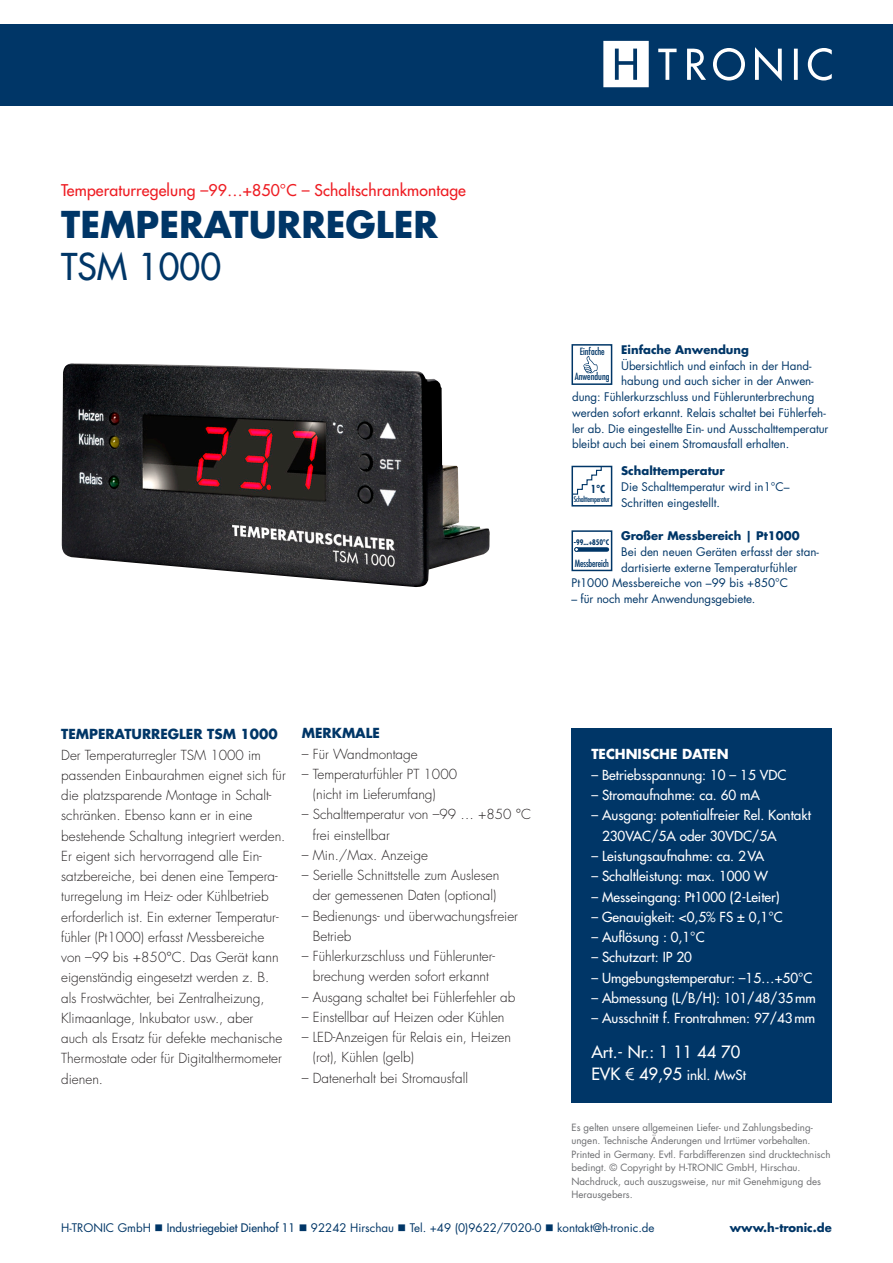
<style>
.page{position:relative;width:893px;height:1263px;background:#fff}
.page>*{position:absolute;margin:0;border:0;box-sizing:border-box;transform-origin:0 0}
.t1{font:700 36px "Futura Std";color:#003667}
.t2{font:500 36px "Futura Std";color:#003667}
.t3{font:500 16.5px "Futura Std";color:#fff}
.t4{font:500 15.75px "Futura Std";letter-spacing:.01em;color:#ee1d23}
.t5{font:300 13.5px/20.2px "Futura Std";color:#231f20}
.t6{font:500 13.5px/20.4px "Futura Std";color:#fff}
.t7{font:700 13.5px "Futura Std";color:#003667}
.t8{font:700 13.5px "Futura Std";color:#fff}
.t9{font:11.55px/15.8px "Futura Std";letter-spacing:-.005em;color:#003667}
.t10{font:700 11.55px "Futura Std";color:#003667}
.t11{font:700 condensed 10.8px "Futura";color:#003667}
.t12{font:9.75px/13.5px "Futura Std";color:#6c6d70}
.t13{font:condensed 9.75px "Futura";color:#003667}
.t14{font:condensed 9.75px "Futura";letter-spacing:-.02em;color:#003667}
.t15{font:condensed 7.5px "Futura";letter-spacing:-.03em;color:#003667}
.t16{font:700 condensed 7.5px "Futura";color:#003667}
.s1{font-size:16.5px}
.s2{font-family:"Century Gothic";font-weight:400;font-size:16.5px}
.s3{font-weight:500}
</style>
<div class="page">
<div style="left:0;top:24px;width:893px;height:82px;background:#003667"></div>
<svg style="left:603px;top:41px;width:46px;height:46px"></svg>
<svg style="left:658px;top:47px;width:174px;height:34px"></svg>
<div style="left:571px;top:728px;width:261px;height:374px;background:#003667"></div>
<div style="left:571px;top:344px;width:41px;height:41px;border:1px solid #003667"></div>
<svg style="left:583px;top:356px;width:15px;height:17px"></svg>
<div style="left:571px;top:466px;width:41px;height:40px;border:2px solid #003667"></div>
<svg style="left:572px;top:466px;width:30px;height:29px"></svg>
<div style="left:571px;top:530px;width:41px;height:41px;border:2px solid #003667"></div>
<div style="left:577px;top:547px;width:30px;height:5px;background:#003667"></div>
<svg style="left:574px;top:547px;width:5px;height:5px"></svg>
<img style="left:62px;top:363px;width:428px;height:224px">
<p class="t4" style="left:61px;top:180px;width:406px">Temperaturregelung –99…+850°C – Schaltschrankmontage</p>
<h1 class="t1" style="left:61px;top:200px;width:378px">Temperaturregler</h1>
<h1 class="t2" style="left:61px;top:244px;width:162px">TSM 1000</h1>
<p class="t10" style="left:621px;top:342px;width:129px">Einfache Anwendung</p>
<p class="t9" style="left:621px;top:358px;width:192px">Übersichtlich und einfach in der Hand-</p>
<p class="t9" style="left:621px;top:373px;width:194px">habung und auch sicher in der Anwen-</p>
<p class="t9" style="left:572px;top:389px;width:244px">dung: Fühlerkurzschluss und Fühlerunterbrechung</p>
<p class="t9" style="left:572px;top:405px;width:255px">werden sofort erkannt. Relais schaltet bei Fühlerfeh-</p>
<p class="t9" style="left:572px;top:421px;width:258px">ler ab. Die eingestellte Ein- und Ausschalttemperatur</p>
<p class="t9" style="left:572px;top:436px;width:219px">bleibt auch bei einem Stromausfall erhalten.</p>
<p class="t13" style="left:580px;top:345px;width:27px">Einfache</p>
<p class="t13" style="left:575px;top:371px;width:36px">Anwendung</p>
<p class="t11" style="left:591px;top:482px;width:16px">1°C</p>
<p class="t15" style="left:574px;top:495px;width:38px">Schalttemperatur</p>
<p class="t10" style="left:621px;top:463px;width:105px">Schalttemperatur</p>
<p class="t9" style="left:621px;top:479px;width:170px">Die Schalttemperatur wird in1°C–<br>Schritten eingestellt.</p>
<p class="t10" style="left:621px;top:528px;width:180px">Großer Messbereich | Pt1000</p>
<p class="t9" style="left:621px;top:544px;width:199px">Bei den neuen Geräten erfasst der stan-</p>
<p class="t9" style="left:621px;top:559px;width:178px">dartisierte externe Temperaturfühler</p>
<p class="t9" style="left:571px;top:575px;width:218px">Pt1000 Messbereiche von –99 bis +850°C</p>
<p class="t9" style="left:571px;top:591px;width:185px">– für noch mehr Anwendungsgebiete.</p>
<p class="t16" style="left:574px;top:537px;width:37px">-99...+850°C</p>
<p class="t14" style="left:575px;top:557px;width:36px">Messbereich</p>
<p class="t7" style="left:302px;top:724px;width:80px">Merkmale</p>
<p class="t5" style="left:302px;top:744px;width:117px">– Für Wandmontage</p>
<p class="t5" style="left:313px;top:764px;width:146px;text-indent:-11px">– Temperaturfühler PT 1000 (nicht im Lieferumfang)</p>
<p class="t5" style="left:313px;top:805px;width:220px;text-indent:-11px">– Schalttemperatur von –99 … +850 °C frei einstellbar</p>
<p class="t5" style="left:302px;top:845px;width:127px">– Min./Max. Anzeige</p>
<p class="t5" style="left:302px;top:865px;width:199px;text-align:center">– Serielle Schnittstelle zum Auslesen der gemessenen Daten (optional)</p>
<p class="t5" style="left:313px;top:906px;width:207px;text-indent:-11px">– Bedienungs- und überwachungsfreier<br>Betrieb</p>
<p class="t5" style="left:302px;top:946px;width:195px;text-align:center">– Fühlerkurzschluss und Fühlerunter&shy;brechung werden sofort erkannt</p>
<p class="t5" style="left:302px;top:987px;width:215px">– Ausgang schaltet bei Fühlerfehler ab</p>
<p class="t5" style="left:302px;top:1007px;width:204px">– Einstellbar auf Heizen oder Kühlen</p>
<p class="t5" style="left:313px;top:1027px;width:200px;text-indent:-11px">– LED-Anzeigen für Relais ein, Heizen (rot), Kühlen (gelb)</p>
<p class="t5" style="left:302px;top:1068px;width:168px">– Datenerhalt bei Stromausfall</p>
<p class="t7" style="left:61px;top:725px;width:218px">Temperaturregler TSM 1000</p>
<p class="t5" style="left:61px;top:745px;width:226px">Der Temperaturregler TSM 1000 im passenden Einbaurahmen eignet sich für die platzsparende Montage in Schalt&shy;schränken. Ebenso kann er in eine bestehende Schaltung integriert werden.<br>Er eigent sich hervorragend alle Ein&shy;satzbereiche, bei denen eine Tempera&shy;turregelung im Heiz- oder Kühlbetrieb erforderlich ist. Ein externer Temperatur&shy;fühler (Pt1000) erfasst Messbereiche von –99 bis +850°C. Das Gerät kann eigenständig eingesetzt werden z. B. als Frostwächter, bei Zentralheizung, Klimaanlage, Inkubator usw., aber<br>auch als Ersatz für defekte mechanische Thermostate oder für Digitalthermometer dienen.</p>
<p class="t8" style="left:591px;top:745px;width:139px">Technische Daten</p>
<p class="t6" style="left:591px;top:764px;width:196px">– Betriebsspannung: 10 – 15 VDC</p>
<p class="t6" style="left:591px;top:785px;width:170px">– Stromaufnahme: ca. 60 mA</p>
<p class="t6" style="left:602px;top:805px;width:210px;text-indent:-11px">– Ausgang: potentialfreier Rel. Kontakt<br>230VAC/5A oder 30VDC/5A</p>
<p class="t6" style="left:591px;top:846px;width:174px">– Leistungsaufnahme: ca. 2VA</p>
<p class="t6" style="left:591px;top:866px;width:178px">– Schaltleistung: max. 1000 W</p>
<p class="t6" style="left:591px;top:886px;width:190px">– Messeingang: Pt1000 (2-Leiter)</p>
<p class="t6" style="left:591px;top:907px;width:193px">– Genauigkeit: &lt;0,5% FS ± 0,1°C</p>
<p class="t6" style="left:591px;top:927px;width:115px">– Auflösung : 0,1°C</p>
<p class="t6" style="left:591px;top:947px;width:102px">– Schutzart: IP 20</p>
<p class="t6" style="left:591px;top:967px;width:223px">– Umgebungstemperatur: –15…+50°C</p>
<p class="t6" style="left:591px;top:988px;width:226px">– Abmessung (L/B/H): 101/48/35mm</p>
<p class="t6" style="left:591px;top:1008px;width:225px">– Ausschnitt f. Frontrahmen: 97/43mm</p>
<p class="t3" style="left:591px;top:1041px;width:150px">Art.- Nr.: 1 11 44 70</p>
<p class="t6" style="left:591px;top:1065px;width:156px"><span class="s1">EVK</span> <span class="s2">€</span> <span class="s1">49,95</span> inkl. MwSt</p>
<p class="t12" style="left:571px;top:1120px;width:261px">Es gelten unsere allgemeinen Liefer- und Zahlungsbeding&shy;ungen. Technische Änderungen und Irrtümer vorbehalten.<br>Printed in Germany. Evtl. Farbdifferenzen sind drucktechnisch bedingt. © Copyright by H-Tronic GmbH, Hirschau.<br>Nachdruck, auch auszugsweise, nur mit Genehmigung des Herausgebers.</p>
<p class="t9" style="left:61px;top:1220px;width:26px">H-TRON</p>
<p class="t9" style="left:103px;top:1220px;width:553px">IC GmbH ■ <span class="s3">Industriegebiet Dienhof 11</span> ■ 92242 Hirschau ■ Tel. +49 (0)9622/7020-0 ■ kontakt@h-tronic.de</p>
<p class="t10" style="left:730px;top:1220px;width:103px">www.h-tronic.de</p>
</div>
